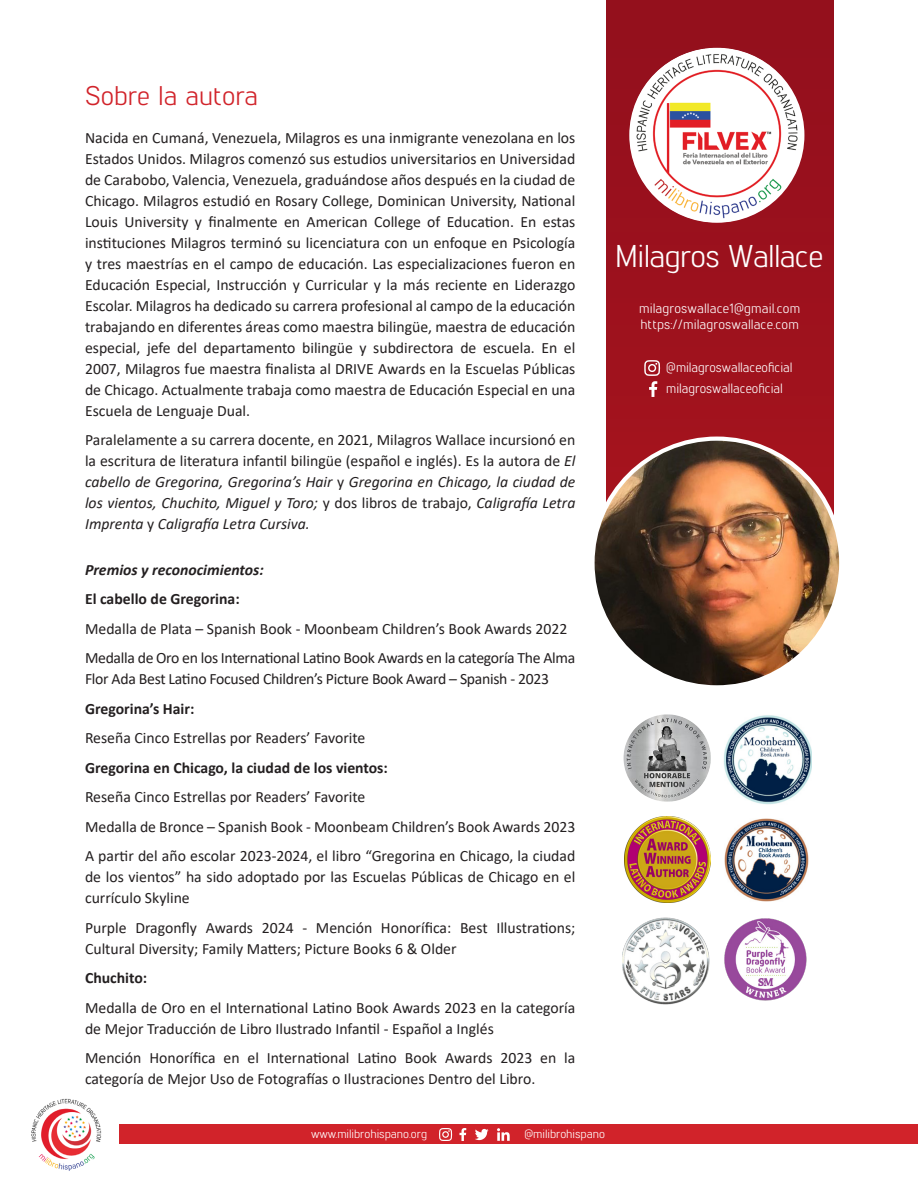
<style>
.page{position:relative;width:918px;height:1188px;background:#fff}
.page>*{position:absolute;margin:0;border:0;box-sizing:border-box;transform-origin:0 0}
.t1{font:31.5px "Lintel";letter-spacing:-.02em;color:#fff}
.t2{font:27px "Lintel";color:#d1232a}
.t3{font:15.75px/21px "Calibri";color:#231f20;text-align:justify}
.t4{font:15.75px/21px "Calibri";letter-spacing:-.02em;color:#231f20}
.t5{font:700 15.75px "Calibri";color:#231f20}
.t6{font:italic 700 15.75px "Calibri";color:#231f20}
.t7{font:13.5px "Lintel";letter-spacing:.005em;color:#fff}
.t8{font:12px "Lintel";color:#fff}
.s1{font-style:italic}
</style>
<div class="page">
<div style="left:120px;top:1124px;width:798px;height:20px;background:#d1232a"></div>
<img style="left:30px;top:1098px;width:74px;height:73px;border-radius:37px">
<svg style="left:439px;top:1128px;width:13px;height:13px"></svg>
<svg style="left:475px;top:1129px;width:14px;height:11px"></svg>
<svg style="left:459px;top:1128px;width:7px;height:13px"></svg>
<svg style="left:497px;top:1128px;width:13px;height:13px"></svg>
<div style="left:606px;top:0;width:227px;height:579px;background:#9c111d"></div>
<img style="left:629px;top:48px;width:175px;height:175px;border-radius:88px">
<svg style="left:644px;top:360px;width:16px;height:37px"></svg>
<img style="left:593px;top:439px;width:248px;height:248px;border-radius:124px">
<img style="left:625px;top:816px;width:86px;height:86px">
<img style="left:622px;top:917px;width:88px;height:88px">
<img style="left:624px;top:714px;width:87px;height:88px;border-radius:44px">
<img style="left:724px;top:715px;width:87px;height:89px">
<img style="left:724px;top:818px;width:85px;height:84px">
<img style="left:724px;top:918px;width:83px;height:83px">
<p class="t2" style="left:85px;top:77px;width:175px">Sobre la autora</p>
<p class="t3" style="left:85px;top:126px;width:492px">Nacida en Cumaná, Venezuela, Milagros es una inmigrante venezolana en los Estados Unidos. Milagros comenzó sus estudios universitarios en Universidad de Carabobo, Valencia, Venezuela, graduándose años después en la ciudad de Chicago. Milagros estudió en Rosary College, Dominican University, National Louis University y finalmente en American College of Education. En estas instituciones Milagros terminó su licenciatura con un enfoque en Psicología y tres maestrías en el campo de educación. Las especializaciones fueron en Educación Especial, Instrucción y Curricular y la más reciente en Liderazgo Escolar. Milagros ha dedicado su carrera profesional al campo de la educación trabajando en diferentes áreas como maestra bilingüe, maestra de educación especial, jefe del departamento bilingüe y subdirectora de escuela. En el 2007, Milagros fue maestra finalista al DRIVE Awards en la Escuelas Públicas de Chicago. Actualmente trabaja como maestra de Educación Especial en una Escuela de Lenguaje Dual.</p>
<p class="t3" style="left:85px;top:429px;width:492px">Paralelamente a su carrera docente, en 2021, Milagros Wallace incursionó en la escritura de literatura infantil bilingüe (español e inglés). Es la autora de <span class="s1">El cabello de Gregorina, Gregorina’s Hair</span> y <span class="s1">Gregorina en Chicago, la ciudad de los vientos, Chuchito, Miguel y Toro;</span> y dos libros de trabajo, <span class="s1">Caligrafía Letra Imprenta</span> y <span class="s1">Caligrafía Letra Cursiva.</span></p>
<p class="t6" style="left:85px;top:558px;width:180px">Premios y reconocimientos:</p>
<p class="t5" style="left:85px;top:588px;width:156px">El cabello de Gregorina:</p>
<p class="t3" style="left:85px;top:618px;width:484px">Medalla de Plata – Spanish Book - Moonbeam Children’s Book Awards 2022</p>
<p class="t4" style="left:85px;top:647px;width:492px">Medalla de Oro en los International Latino Book Awards en la categoría The Alma<br>Flor Ada Best Latino Focused Children’s Picture Book Award – Spanish - 2023</p>
<p class="t5" style="left:85px;top:697px;width:111px">Gregorina’s Hair:</p>
<p class="t3" style="left:85px;top:727px;width:282px">Reseña Cinco Estrellas por Readers’ Favorite</p>
<p class="t5" style="left:85px;top:756px;width:304px">Gregorina en Chicago, la ciudad de los vientos:</p>
<p class="t3" style="left:85px;top:786px;width:282px">Reseña Cinco Estrellas por Readers’ Favorite</p>
<p class="t3" style="left:85px;top:816px;width:492px">Medalla de Bronce – Spanish Book - Moonbeam Children’s Book Awards 2023</p>
<p class="t3" style="left:85px;top:845px;width:492px">A partir del año escolar 2023-2024, el libro “Gregorina en Chicago, la ciudad de los vientos” ha sido adoptado por las Escuelas Públicas de Chicago en el currículo Skyline</p>
<p class="t3" style="left:85px;top:917px;width:492px">Purple Dragonfly Awards 2024 - Mención Honorífica: Best Illustrations;<br>Cultural Diversity; Family Matters; Picture Books 6 &amp; Older</p>
<p class="t5" style="left:85px;top:967px;width:64px">Chuchito:</p>
<p class="t3" style="left:85px;top:997px;width:492px">Medalla de Oro en el International Latino Book Awards 2023 en la categoría de Mejor Traducción de Libro Ilustrado Infantil - Español a Inglés</p>
<p class="t3" style="left:85px;top:1047px;width:492px">Mención Honorífica en el International Latino Book Awards 2023 en la categoría de Mejor Uso de Fotografías o Ilustraciones Dentro del Libro.</p>
<p class="t1" style="left:615px;top:235px;width:210px">Milagros Wallace</p>
<p class="t7" style="left:639px;top:299px;width:162px">milagroswallace1@gmail.com</p>
<p class="t7" style="left:640px;top:315px;width:160px">https://milagroswallace.com</p>
<p class="t7" style="left:666px;top:358px;width:128px">@milagroswallaceoficial</p>
<p class="t7" style="left:666px;top:379px;width:118px">milagroswallaceoficial</p>
<p class="t8" style="left:311px;top:1126px;width:118px">www.milibrohispano.org</p>
<p class="t8" style="left:524px;top:1126px;width:82px">@milibrohispano</p>
</div>
